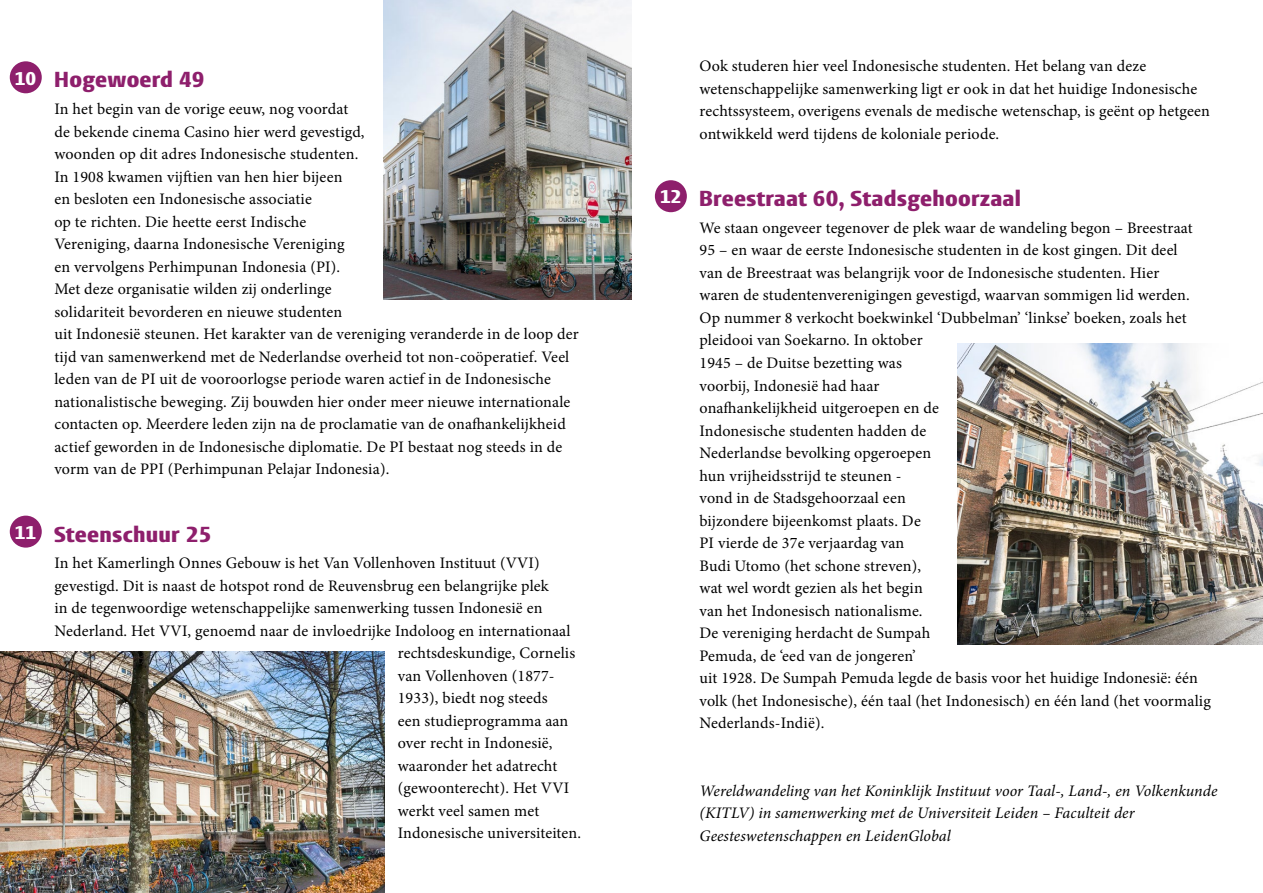
<style>
.page{position:relative;width:1263px;height:893px;background:#fff}
.page>*{position:absolute;margin:0;border:0;box-sizing:border-box;transform-origin:0 0}
.t1{font:900 22.5px "Vestula Pro";letter-spacing:.01em;color:#8e1f6c}
.t2{font:16.05px/22.5px "Minion Pro";letter-spacing:.01em;color:#000}
.t3{font:italic 16.05px/22.5px "Minion Pro";letter-spacing:.005em;color:#000}
.s1{font-size:19.2px;color:#fff}
</style>
<div class="page">
<div style="left:10px;top:61px;width:32px;height:32px;background:#8e1f6c;border-radius:50%"></div>
<div style="left:10px;top:516px;width:32px;height:32px;background:#8e1f6c;border-radius:50%"></div>
<div style="left:655px;top:180px;width:32px;height:32px;background:#8e1f6c;border-radius:50%"></div>
<img style="left:384px;top:0;width:247px;height:300px">
<img style="left:0;top:652px;width:384px;height:241px">
<img style="left:958px;top:344px;width:305px;height:300px">
<h1 class="t1" style="left:15px;top:66px;width:191px"><span class="s1">10</span> Hogewoerd 49</h1>
<p class="t2" style="left:54px;top:98px;width:526px">In het begin van de vorige eeuw, nog voordat<br>de bekende cinema Casino hier werd gevestigd,<br>woonden op dit adres Indonesische studenten.<br>In 1908 kwamen vijftien van hen hier bijeen<br>en besloten een Indonesische associatie<br>op te richten. Die heette eerst Indische<br>Vereniging, daarna Indonesische Vereniging<br>en vervolgens Perhimpunan Indonesia (PI).<br>Met deze organisatie wilden zij onderlinge<br>solidariteit bevorderen en nieuwe studenten<br>uit Indonesië steunen. Het karakter van de vereniging veranderde in de loop der tijd van samenwerkend met de Nederlandse overheid tot non-coöperatief. Veel leden van de PI uit de vooroorlogse periode waren actief in de Indonesische nationalistische beweging. Zij bouwden hier onder meer nieuwe internationale contacten op. Meerdere leden zijn na de proclamatie van de onafhankelijkheid actief geworden in de Indonesische diplomatie. De PI bestaat nog steeds in de vorm van de PPI (Perhimpunan Pelajar Indonesia).</p>
<h1 class="t1" style="left:15px;top:520px;width:198px"><span class="s1">11</span> Steenschuur 25</h1>
<p class="t2" style="left:54px;top:552px;width:487px">In het Kamerlingh Onnes Gebouw is het Van Vollenhoven Instituut (VVI)</p>
<p class="t2" style="left:54px;top:575px;width:496px">gevestigd. Dit is naast de hotspot rond de Reuvensbrug een belangrijke plek</p>
<p class="t2" style="left:54px;top:597px;width:489px">in de tegenwoordige wetenschappelijke samenwerking tussen Indonesië en</p>
<p class="t2" style="left:54px;top:620px;width:518px">Nederland. Het VVI, genoemd naar de invloedrijke Indoloog en internationaal</p>
<p class="t2" style="left:398px;top:642px;width:179px">rechtsdeskundige, Cornelis</p>
<p class="t2" style="left:398px;top:665px;width:158px">van Vollenhoven (1877-</p>
<p class="t2" style="left:398px;top:687px;width:151px">1933), biedt nog steeds</p>
<p class="t2" style="left:398px;top:710px;width:172px">een studieprogramma aan</p>
<p class="t2" style="left:398px;top:732px;width:156px">over recht in Indonesië,</p>
<p class="t2" style="left:398px;top:755px;width:161px">waaronder het adatrecht</p>
<p class="t2" style="left:398px;top:777px;width:173px">(gewoonterecht). Het VVI</p>
<p class="t2" style="left:398px;top:800px;width:143px">werkt veel samen met</p>
<p class="t2" style="left:398px;top:822px;width:185px">Indonesische universiteiten.</p>
<p class="t2" style="left:699px;top:55px;width:512px">Ook studeren hier veel Indonesische studenten. Het belang van deze wetenschappelijke samenwerking ligt er ook in dat het huidige Indonesische rechtssysteem, overigens evenals de medische wetenschap, is geënt op hetgeen ontwikkeld werd tijdens de koloniale periode.</p>
<h1 class="t1" style="left:660px;top:185px;width:362px"><span class="s1">12</span> Breestraat 60, Stadsgehoorzaal</h1>
<p class="t2" style="left:699px;top:217px;width:513px">We staan ongeveer tegenover de plek waar de wandeling begon – Breestraat 95 – en waar de eerste Indonesische studenten in de kost gingen. Dit deel<br>van de Breestraat was belangrijk voor de Indonesische studenten. Hier<br>waren de studentenverenigingen gevestigd, waarvan sommigen lid werden.<br>Op nummer 8 verkocht boekwinkel ‘Dubbelman’ ‘linkse’ boeken, zoals het pleidooi van Soekarno. In oktober<br>1945 – de Duitse bezetting was<br>voorbij, Indonesië had haar<br>onafhankelijkheid uitgeroepen en de<br>Indonesische studenten hadden de<br>Nederlandse bevolking opgeroepen<br>hun vrijheidsstrijd te steunen -<br>vond in de Stadsgehoorzaal een<br>bijzondere bijeenkomst plaats. De<br>PI vierde de 37e verjaardag van<br>Budi Utomo (het schone streven),<br>wat wel wordt gezien als het begin<br>van het Indonesisch nationalisme.<br>De vereniging herdacht de Sumpah<br>Pemuda, de ‘eed van de jongeren’<br>uit 1928. De Sumpah Pemuda legde de basis voor het huidige Indonesië: één volk (het Indonesische), één taal (het Indonesisch) en één land (het voormalig Nederlands-Indië).</p>
<p class="t3" style="left:699px;top:779px;width:519px">Wereldwandeling van het Koninklijk Instituut voor Taal-, Land-, en Volkenkunde (KITLV) in samenwerking met de Universiteit Leiden – Faculteit der<br>Geesteswetenschappen en LeidenGlobal</p>
</div>
